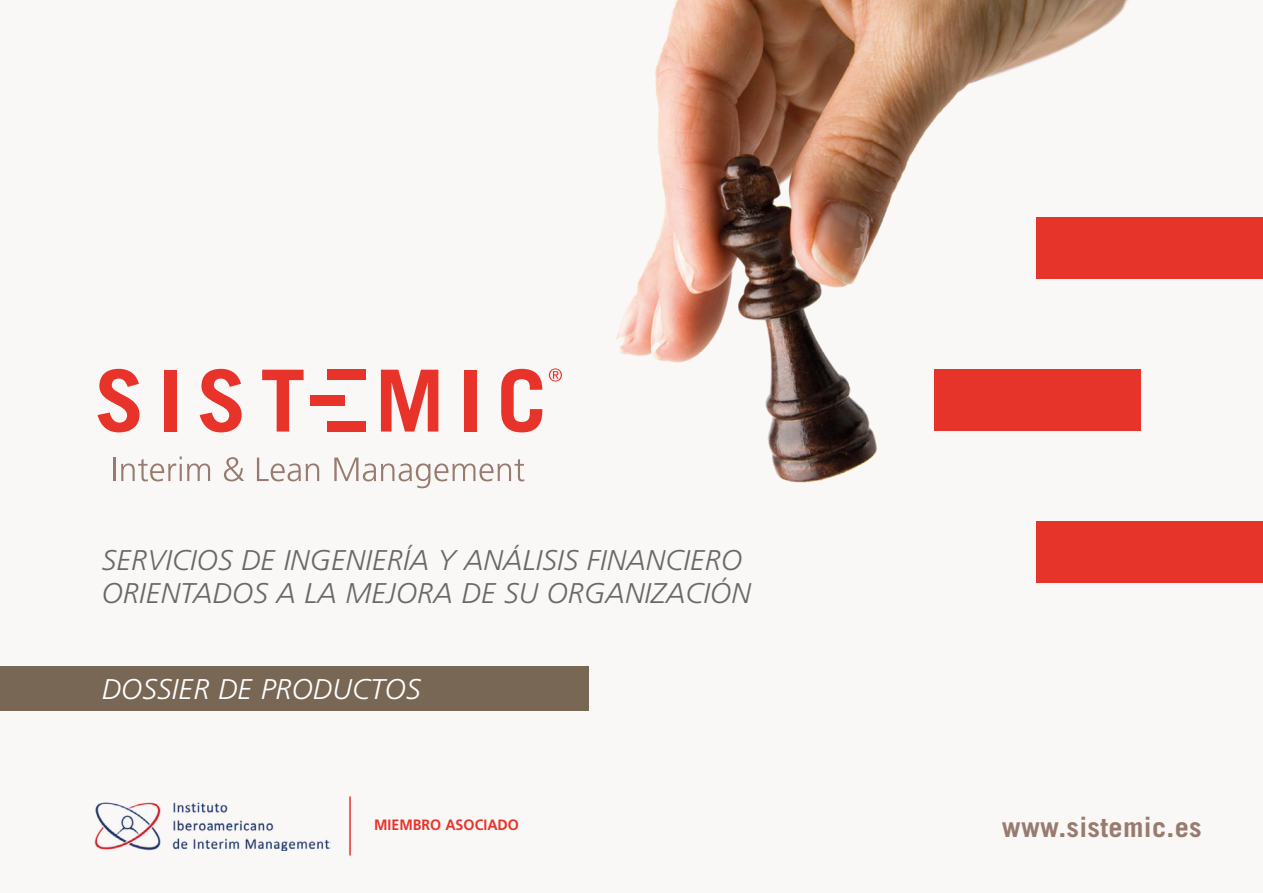
<style>
.page{position:relative;width:1263px;height:893px;background:#faf8f7}
.page>*{position:absolute;margin:0;border:0;box-sizing:border-box;transform-origin:0 0}
.t1{font:italic 300 28.5px/33px "Frutiger LT Std";letter-spacing:.005em;color:#686867}
.t2{font:italic 300 28.5px "Frutiger LT Std";letter-spacing:.005em;color:#fff}
.t3{font:700 27px "Trade Gothic LT Std";letter-spacing:.01em;color:#987b70;scale:1.05 1}
.t4{font:700 15px "Frutiger LT Std";color:#e7342a;scale:.95 1}
</style>
<div class="page">
<img style="left:319px;top:0;width:809px;height:489px">
<div style="left:1036px;top:217px;width:227px;height:62px;background:#e7342a"></div>
<div style="left:1036px;top:521px;width:227px;height:61px;background:#e7342a"></div>
<div style="left:935px;top:369px;width:206px;height:62px;background:#e7342a"></div>
<div style="left:0;top:666px;width:589px;height:44px;background:#7b6a58"></div>
<hr style="left:349px;top:796px;width:2px;height:59px;background:#e7342a">
<img style="left:94px;top:802px;width:237px;height:48px">
<hr style="left:114px;top:458px;width:2px;height:23px;background:#987b70">
<svg style="left:121px;top:456px;width:89px;height:25px"></svg>
<svg style="left:224px;top:457px;width:20px;height:24px"></svg>
<svg style="left:257px;top:458px;width:62px;height:23px"></svg>
<svg style="left:334px;top:458px;width:190px;height:30px"></svg>
<svg style="left:98px;top:369px;width:42px;height:63px"></svg>
<div style="left:165px;top:370px;width:12px;height:62px;background:#e7332a"></div>
<svg style="left:200px;top:369px;width:42px;height:63px"></svg>
<svg style="left:262px;top:370px;width:42px;height:62px"></svg>
<svg style="left:381px;top:370px;width:57px;height:62px"></svg>
<div style="left:464px;top:370px;width:13px;height:62px;background:#e7332a"></div>
<svg style="left:501px;top:369px;width:41px;height:63px"></svg>
<div style="left:327px;top:370px;width:39px;height:10px;background:#e7332a"></div>
<div style="left:327px;top:421px;width:39px;height:11px;background:#e7332a"></div>
<div style="left:310px;top:395px;width:35px;height:11px;background:#e7332a"></div>
<svg style="left:549px;top:368px;width:13px;height:14px"></svg>
<p class="t1" style="left:102px;top:544px;width:651px">SERVICIOS DE INGENIERÍA Y ANÁLISIS FINANCIERO<br>ORIENTADOS A LA MEJORA DE SU ORGANIZACIÓN</p>
<p class="t2" style="left:102px;top:673px;width:320px">DOSSIER DE PRODUCTOS</p>
<p class="t4" style="left:374px;top:816px;width:154px">MIEMBRO ASOCIADO</p>
<p class="t3" style="left:1002px;top:810px;width:192px">www.sistemic.es</p>
</div>
